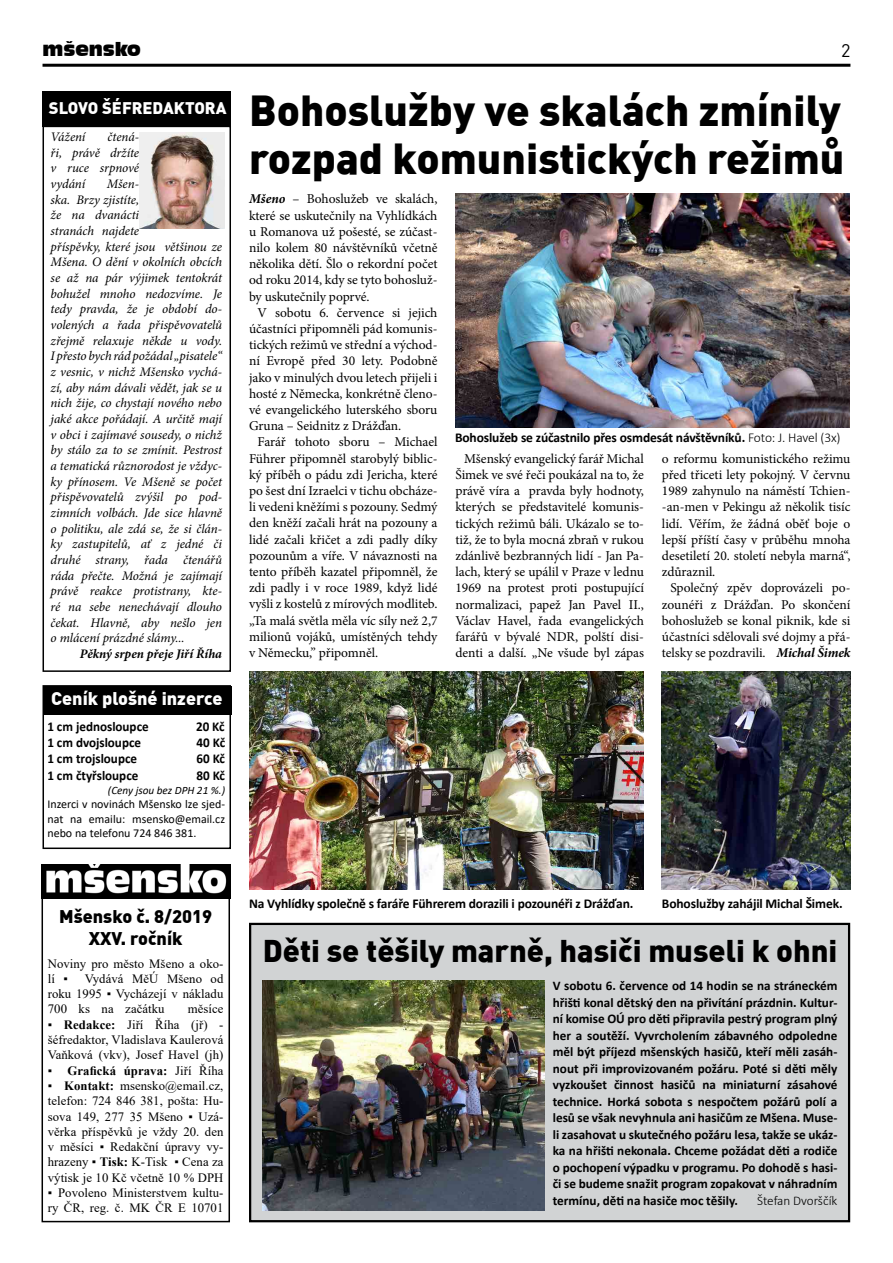
<style>
.page{position:relative;width:893px;height:1263px;background:#fff}
.page>*{position:absolute;margin:0;border:0;box-sizing:border-box;transform-origin:0 0}
.t1{font:900 42.45px/48px "Unient DINCE";color:#000}
.t2{font:900 30.75px "Unient DINCE";color:#000}
.t3{font:900 18px/21.6px "Unient DINCE";color:#000;text-align:center}
.t4{font:900 18px "Unient DINCE";color:#fff}
.t5{font:18px "Incised 901 BT Compact";color:#000}
.t6{font:18px "Unient DINCE";color:#000}
.t7{font:900 16.5px "Unient DINCE";color:#fff}
.t8{font:13.5px/16.2px "Minion Pro";letter-spacing:-.005em;color:#000;text-align:justify}
.t9{font:700 13.5px "Calibri";letter-spacing:-.01em;color:#000}
.t10{font:700 13.2px/16.5px "Calibri";color:#000;text-align:justify}
.t11{font:300 13.2px "Calibri";color:#000}
.t12{font:italic 13.05px/15.6px "Minion Pro";letter-spacing:-.005em;color:#000;text-align:justify}
.t13{font:italic 700 13.05px "Minion Pro";letter-spacing:-.005em;color:#000}
.t14{font:12.75px/15.3px "Times New Roman";letter-spacing:.005em;color:#000;text-align:justify}
.t15{font:700 12.75px "Times New Roman";letter-spacing:.005em;color:#000}
.t16{font:12px/14.4px "Calibri";color:#000;text-align:justify}
.t17{font:italic 11.25px "Calibri";color:#000}
.s1{font-weight:700;font-style:italic}
.s2{font-weight:300}
.s3{font-weight:700}
.s4{font-weight:400}
</style>
<div class="page">
<hr style="left:43px;top:64px;width:807px;height:3px;background:#000">
<img style="left:42px;top:864px;width:188px;height:34px">
<div style="left:42px;top:894px;width:188px;height:328px;border:2px solid #000"></div>
<img style="left:455px;top:193px;width:395px;height:235px">
<div style="left:43px;top:686px;width:188px;height:28px;background:#000"></div>
<div style="left:43px;top:685px;width:188px;height:164px;border:2px solid #000"></div>
<img style="left:249px;top:672px;width:395px;height:218px">
<img style="left:662px;top:672px;width:188px;height:218px">
<div style="left:43px;top:126px;width:188px;height:546px;border:2px solid #000"></div>
<div style="left:43px;top:92px;width:188px;height:35px;background:#000"></div>
<img style="left:139px;top:133px;width:85px;height:96px">
<div style="left:250px;top:924px;width:599px;height:297px;background:#d1d3d4"></div>
<div style="left:249px;top:923px;width:601px;height:299px;border:2px solid #000"></div>
<img style="left:262px;top:980px;width:282px;height:231px">
<h3 class="t5" style="left:43px;top:39px;width:100px">mšensko</h3>
<h3 class="t6" style="left:841px;top:39px;width:11px">2</h3>
<p class="t7" style="left:49px;top:97px;width:179px">SLOVO ŠÉFREDAKTORA</p>
<p class="t12" style="left:51px;top:129px;width:37px">Vážení</p>
<p class="t12" style="left:51px;top:129px;width:90px;text-indent:57px">čtená&shy;ři, právě držíte v ruce srpnové vydání</p>
<p class="t12" style="left:51px;top:176px;width:173px;text-align:left;text-indent:56px">Mšen-<br>ska. Brzy zjistíte,<br>že na dvanácti<br>stranách najdete<br>příspěvky, které jsou většinou ze<br>Mšena. O dění v okolních obcích se až na pár výjimek tentokrát bohužel mnoho nedozvíme. Je tedy pravda, že je období do&shy;volených a řada přispěvovatelů zřejmě relaxuje někde u vody.<br>I přesto bych rád požádal „pisatele“ z vesnic, v nichž Mšensko vychá&shy;zí, aby nám dávali vědět, jak se u nich žije, co chystají nového nebo jaké akce pořádají. A určitě mají v obci i zajímavé sousedy, o nichž by stálo za to se zmínit. Pestrost a tematická různorodost je vždyc&shy;ky přínosem. Ve Mšeně se počet přispěvovatelů zvýšil po pod&shy;zimních volbách. Jde sice hlavně o politiku, ale zdá se, že si člán&shy;ky zastupitelů, ať z jedné či druhé strany, řada čtenářů ráda přečte. Možná je zajímají právě reakce protistrany, kte&shy;ré na sebe nenechávají dlouho čekat. Hlavně, aby nešlo jen o mlácení prázdné slámy...</p>
<p class="t13" style="left:80px;top:644px;width:144px">Pěkný srpen přeje Jiří Říha</p>
<h3 class="t4" style="left:51px;top:686px;width:173px">Ceník plošné inzerce</h3>
<p class="t9" style="left:47px;top:717px;width:103px">1 cm jednosloupce</p>
<p class="t9" style="left:196px;top:717px;width:30px">20 Kč</p>
<p class="t9" style="left:47px;top:733px;width:95px">1 cm dvojsloupce</p>
<p class="t9" style="left:197px;top:733px;width:30px">40 Kč</p>
<p class="t9" style="left:47px;top:749px;width:91px">1 cm trojsloupce</p>
<p class="t9" style="left:197px;top:749px;width:30px">60 Kč</p>
<p class="t9" style="left:47px;top:765px;width:93px">1 cm čtyřsloupce</p>
<p class="t9" style="left:197px;top:765px;width:30px">80 Kč</p>
<p class="t17" style="left:108px;top:782px;width:119px">(Ceny jsou bez DPH 21 %.)</p>
<p class="t16" style="left:47px;top:797px;width:179px">Inzerci v novinách Mšensko lze sjed&shy;nat na emailu: msensko@email.cz nebo na telefonu 724 846 381.</p>
<h1 class="t1" style="left:249px;top:84px;width:597px">Bohoslužby ve skalách zmínily rozpad komunistických režimů</h1>
<p class="t8" style="left:249px;top:191px;width:190px"><span class="s1">Mšeno</span> – Bohoslužeb ve skalách, které se uskutečnily na Vyhlídkách u Romanova už pošesté, se zúčast&shy;nilo kolem 80 návštěvníků včetně několika dětí. Šlo o rekordní počet od roku 2014, kdy se tyto bohosluž&shy;by uskutečnily poprvé.</p>
<p class="t8" style="left:249px;top:304px;width:190px;text-indent:9px">V sobotu 6. července si jejich účastníci připomněli pád komunis&shy;tických režimů ve střední a východ&shy;ní Evropě před 30 lety. Podobně jako v minulých dvou letech přijeli i hosté z Německa, konkrétně členo&shy;vé evangelického luterského sboru Gruna – Seidnitz z Drážďan.</p>
<p class="t8" style="left:249px;top:434px;width:190px;text-indent:9px">Farář tohoto sboru – Michael Führer připomněl starobylý biblic&shy;ký příběh o pádu zdi Jericha, které po šest dní Izraelci v tichu obcháze&shy;li vedeni kněžími s pozouny. Sedmý den kněží začali hrát na pozouny a lidé začali křičet a zdi padly díky pozounům a víře. V návaznosti na tento příběh kazatel připomněl, že zdi padly i v roce 1989, když lidé vyšli z kostelů z mírových modliteb. „Ta malá světla měla víc síly než 2,7 milionů vojáků, umístěných tehdy v Německu,” připomněl.</p>
<p class="t9" style="left:455px;top:428px;width:387px">Bohoslužeb se zúčastnilo přes osmdesát návštěvníků. <span class="s2">Foto: J. Havel (3x)</span></p>
<p class="t8" style="left:455px;top:450px;width:190px;text-indent:9px">Mšenský evangelický farář Michal Šimek ve své řeči poukázal na to, že právě víra a pravda byly hodnoty, kterých se představitelé komunis&shy;tických režimů báli. Ukázalo se to&shy;tiž, že to byla mocná zbraň v rukou zdánlivě bezbranných lidí - Jan Pa&shy;lach, který se upálil v Praze v lednu 1969 na protest proti postupující normalizaci, papež Jan Pavel II., Václav Havel, řada evangelických farářů v bývalé NDR, polští disi&shy;denti a další. „Ne všude byl zápas</p>
<p class="t8" style="left:662px;top:450px;width:190px">o reformu komunistického režimu před třiceti lety pokojný. V červnu 1989 zahynulo na náměstí Tchien--an-men v Pekingu až několik tisíc lidí. Věřím, že žádná oběť boje o lepší příští časy v průběhu mnoha desetiletí 20. století nebyla marná“, zdůraznil.</p>
<p class="t8" style="left:662px;top:580px;width:190px;text-indent:9px">Společný zpěv doprovázeli po&shy;zounéři z Drážďan. Po skončení bohoslužeb se konal piknik, kde si účastníci sdělovali své dojmy a přá&shy;telsky se pozdravili. <span class="s1">Michal Šimek</span></p>
<h3 class="t3" style="left:59px;top:905px;width:154px">Mšensko č. 8/2019<br>XXV. ročník</h3>
<p class="t14" style="left:48px;top:955px;width:177px">Noviny pro město Mšeno a oko&shy;lí ▪</p>
<p class="t14" style="left:48px;top:970px;width:177px;text-indent:37px">Vydává MěÚ Mšeno od roku 1995 ▪ Vycházejí v nákladu 700 ks na začátku</p>
<p class="t14" style="left:188px;top:1001px;width:37px">měsíce</p>
<p class="t14" style="left:48px;top:1016px;width:177px">▪ <span class="s3">Redakce:</span> Jiří Říha (jř) - šéfredaktor, Vladislava Kaulerová Vaňková (vkv), Josef Havel (jh)</p>
<p class="t15" style="left:48px;top:1061px;width:177px"><span class="s4">▪</span> Grafická úprava: <span class="s4">Jiří Říha</span></p>
<p class="t14" style="left:48px;top:1077px;width:177px">▪ <span class="s3">Kontakt:</span> msensko@email.cz, telefon: 724 846 381, pošta: Hu&shy;sova 149, 277 35 Mšeno ▪ Uzá&shy;věrka příspěvků je vždy 20. den v měsíci ▪ Redakční úpravy vy&shy;hrazeny ▪ <span class="s3">Tisk:</span> K-Tisk ▪ Cena za výtisk je 10 Kč včetně 10 % DPH</p>
<p class="t14" style="left:48px;top:1185px;width:177px">▪ Povoleno Ministerstvem kultu&shy;ry ČR, reg. č. MK ČR E 10701</p>
<p class="t9" style="left:249px;top:894px;width:386px">Na Vyhlídky společně s faráře Führerem dorazili i pozounéři z Drážďan.</p>
<p class="t9" style="left:662px;top:894px;width:182px">Bohoslužby zahájil Michal Šimek.</p>
<h2 class="t2" style="left:263px;top:930px;width:576px">Děti se těšily marně, hasiči museli k ohni</h2>
<p class="t10" style="left:553px;top:977px;width:286px">V sobotu 6. července od 14 hodin se na stráneckém hřišti konal dětský den na přivítání prázdnin. Kultur&shy;ní komise OÚ pro děti připravila pestrý program plný her a soutěží. Vyvrcholením zábavného odpoledne měl být příjezd mšenských hasičů, kteří měli zasáh&shy;nout při improvizovaném požáru. Poté si děti měly vyzkoušet činnost hasičů na miniaturní zásahové technice. Horká sobota s nespočtem požárů polí a lesů se však nevyhnula ani hasičům ze Mšena. Muse&shy;li zasahovat u skutečného požáru lesa, takže se ukáz&shy;ka na hřišti nekonala. Chceme požádat děti a rodiče o pochopení výpadku v programu. Po dohodě s hasi&shy;či se budeme snažit program zopakovat v náhradním termínu, děti na hasiče moc těšily.</p>
<p class="t11" style="left:757px;top:1192px;width:82px">Štefan Dvorščík</p>
</div>
